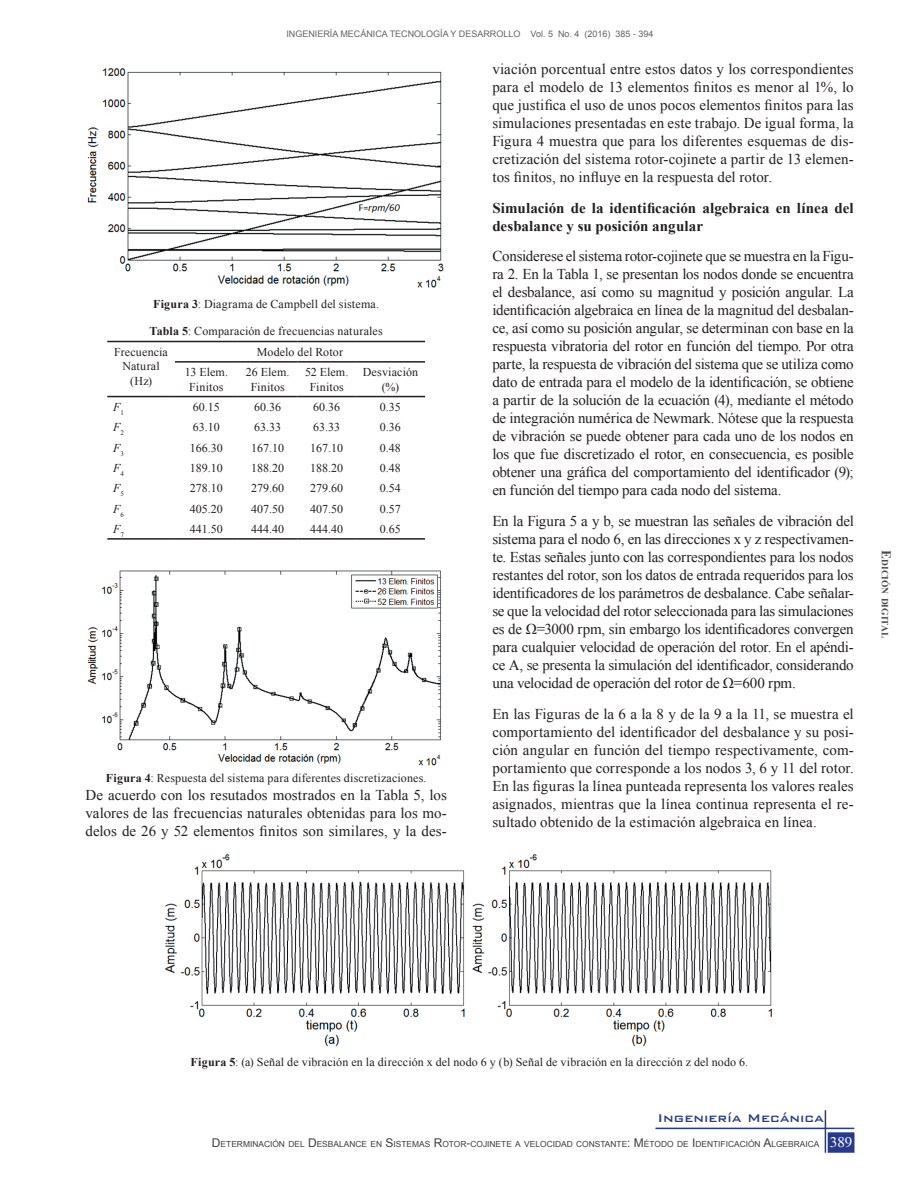
<style>
.page{position:relative;width:918px;height:1188px;background:#fff}
.page>*{position:absolute;margin:0;border:0;box-sizing:border-box;transform-origin:0 0}
.t1{font:15px/18px "Times New Roman";color:#231f20;text-align:justify}
.t2{font:700 15px/18px "Times New Roman";letter-spacing:.005em;color:#231f20}
.t3{font:500 15px "Bank Gothic BT";color:#27398a}
.t4{font:15px "Times";color:#fff}
.t5{font:12px/14.4px "Times New Roman";letter-spacing:.01em;color:#231f20;text-align:center}
.t6{font:italic 12px "Times New Roman";color:#231f20}
.t7{font:700 9.45px "Times New Roman";color:#4b4c4d}
.t8{font:9px "Arial";color:#636366}
.t9{font:8.4px "Arial";color:#3e3e3f}
.s1{font-weight:700}
.s2{font-size:13.5px}
.s3{font-size:12px}
</style>
<div class="page">
<div style="left:828px;top:1132px;width:27px;height:21px;background:#27398a;border:2px solid #27398a"></div>
<hr style="left:825px;top:1110px;width:1px;height:43px;background:#27398a">
<hr style="left:655px;top:1128px;width:199px;height:1px;background:#27398a">
<img style="left:87px;top:68px;width:357px;height:220px">
<hr style="left:107px;top:341px;width:68px;height:1px;background:#231f20">
<hr style="left:175px;top:341px;width:63px;height:1px;background:#231f20">
<hr style="left:238px;top:341px;width:60px;height:1px;background:#231f20">
<hr style="left:298px;top:341px;width:58px;height:1px;background:#231f20">
<hr style="left:356px;top:341px;width:69px;height:1px;background:#231f20">
<hr style="left:175px;top:361px;width:63px;height:2px;background:#231f20">
<hr style="left:238px;top:361px;width:60px;height:2px;background:#231f20">
<hr style="left:298px;top:361px;width:58px;height:2px;background:#231f20">
<hr style="left:356px;top:361px;width:69px;height:2px;background:#231f20">
<hr style="left:107px;top:396px;width:68px;height:1px;background:#231f20">
<hr style="left:175px;top:396px;width:63px;height:1px;background:#231f20">
<hr style="left:238px;top:396px;width:60px;height:1px;background:#231f20">
<hr style="left:298px;top:396px;width:58px;height:1px;background:#231f20">
<hr style="left:356px;top:396px;width:69px;height:1px;background:#231f20">
<hr style="left:107px;top:538px;width:68px;height:2px;background:#231f20">
<hr style="left:175px;top:538px;width:63px;height:2px;background:#231f20">
<hr style="left:238px;top:538px;width:60px;height:2px;background:#231f20">
<hr style="left:298px;top:538px;width:58px;height:2px;background:#231f20">
<hr style="left:356px;top:538px;width:69px;height:2px;background:#231f20">
<img style="left:87px;top:570px;width:354px;height:196px">
<img style="left:165px;top:854px;width:607px;height:193px">
<p class="t8" style="left:286px;top:28px;width:369px">INGENIERÍA MECÁNICA TECNOLOGÍA Y DESARROLLO Vol. 5 No. 4 (2016) 385 - 394</p>
<p class="t5" style="left:149px;top:291px;width:235px;line-height:26.4px"><span class="s1">Figura 3</span>: Diagrama de Campbell del sistema.<br><span class="s1">Tabla 5</span>: Comparación de frecuencias naturales</p>
<p class="t5" style="left:114px;top:344px;width:55px">Frecuencia<br>Natural (Hz)</p>
<p class="t5" style="left:257px;top:344px;width:88px">Modelo del Rotor</p>
<p class="t5" style="left:185px;top:365px;width:45px">13 Elem.<br>Finitos</p>
<p class="t5" style="left:246px;top:365px;width:45px">26 Elem.<br>Finitos</p>
<p class="t5" style="left:305px;top:365px;width:45px">52 Elem.<br>Finitos</p>
<p class="t5" style="left:363px;top:365px;width:57px">Desviación (%)</p>
<p class="t6" style="left:113px;top:399px;width:12px">F<sub>1</sub></p>
<p class="t5" style="left:193px;top:399px;width:28px">60.15</p>
<p class="t5" style="left:254px;top:399px;width:28px">60.36</p>
<p class="t5" style="left:313px;top:399px;width:28px">60.36</p>
<p class="t5" style="left:380px;top:399px;width:22px">0.35</p>
<p class="t6" style="left:113px;top:419px;width:12px">F<sub>2</sub></p>
<p class="t5" style="left:193px;top:420px;width:28px">63.10</p>
<p class="t5" style="left:254px;top:420px;width:28px">63.33</p>
<p class="t5" style="left:313px;top:420px;width:28px">63.33</p>
<p class="t5" style="left:380px;top:420px;width:22px">0.36</p>
<p class="t6" style="left:113px;top:439px;width:12px">F<sub>3</sub></p>
<p class="t5" style="left:190px;top:440px;width:34px">166.30</p>
<p class="t5" style="left:251px;top:440px;width:34px">167.10</p>
<p class="t5" style="left:310px;top:440px;width:34px">167.10</p>
<p class="t5" style="left:380px;top:440px;width:22px">0.48</p>
<p class="t6" style="left:113px;top:460px;width:12px">F<sub>4</sub></p>
<p class="t5" style="left:190px;top:460px;width:34px">189.10</p>
<p class="t5" style="left:251px;top:460px;width:34px">188.20</p>
<p class="t5" style="left:310px;top:460px;width:34px">188.20</p>
<p class="t5" style="left:380px;top:460px;width:22px">0.48</p>
<p class="t6" style="left:113px;top:480px;width:12px">F<sub>5</sub></p>
<p class="t5" style="left:190px;top:481px;width:34px">278.10</p>
<p class="t5" style="left:251px;top:481px;width:34px">279.60</p>
<p class="t5" style="left:310px;top:481px;width:34px">279.60</p>
<p class="t5" style="left:380px;top:481px;width:22px">0.54</p>
<p class="t6" style="left:113px;top:500px;width:12px">F<sub>6</sub></p>
<p class="t5" style="left:190px;top:501px;width:34px">405.20</p>
<p class="t5" style="left:251px;top:501px;width:34px">407.50</p>
<p class="t5" style="left:310px;top:501px;width:34px">407.50</p>
<p class="t5" style="left:380px;top:501px;width:22px">0.57</p>
<p class="t6" style="left:113px;top:521px;width:12px">F<sub>7</sub></p>
<p class="t5" style="left:190px;top:521px;width:34px">441.50</p>
<p class="t5" style="left:251px;top:521px;width:34px">444.40</p>
<p class="t5" style="left:310px;top:521px;width:34px">444.40</p>
<p class="t5" style="left:380px;top:521px;width:22px">0.65</p>
<p class="t5" style="left:106px;top:771px;width:322px"><span class="s1">Figura 4</span>: Respuesta del sistema para diferentes discretizaciones.</p>
<p class="t1" style="left:85px;top:786px;width:363px">De acuerdo con los resutados mostrados en la Tabla 5, los valores de las frecuencias naturales obtenidas para los mo&shy;delos de 26 y 52 elementos finitos son similares, y la des-</p>
<p class="t1" style="left:492px;top:60px;width:363px">viación porcentual entre estos datos y los correspondientes para el modelo de 13 elementos finitos es menor al 1%, lo que justifica el uso de unos pocos elementos finitos para las simulaciones presentadas en este trabajo. De igual forma, la Figura 4 muestra que para los diferentes esquemas de dis&shy;cretización del sistema rotor-cojinete a partir de 13 elemen&shy;tos finitos, no influye en la respuesta del rotor.</p>
<p class="t2" style="left:492px;top:198px;width:363px">Simulación de la identificación algebraica en línea del desbalance y su posición angular</p>
<p class="t1" style="left:492px;top:247px;width:363px">Considerese el sistema rotor-cojinete que se muestra en la Figu&shy;ra 2. En la Tabla 1, se presentan los nodos donde se encuentra el desbalance, así como su magnitud y posición angular. La identificación algebraica en línea de la magnitud del desbalan&shy;ce, así como su posición angular, se determinan con base en la respuesta vibratoria del rotor en función del tiempo. Por otra parte, la respuesta de vibración del sistema que se utiliza como dato de entrada para el modelo de la identificación, se obtiene a partir de la solución de la ecuación (4), mediante el método de integración numérica de Newmark. Nótese que la respuesta de vibración se puede obtener para cada uno de los nodos en los que fue discretizado el rotor, en consecuencia, es posible obtener una gráfica del comportamiento del identificador (9); en función del tiempo para cada nodo del sistema.</p>
<p class="t1" style="left:492px;top:512px;width:363px">En la Figura 5 a y b, se muestran las señales de vibración del sistema para el nodo 6, en las direcciones x y z respectivamen&shy;te. Estas señales junto con las correspondientes para los nodos restantes del rotor, son los datos de entrada requeridos para los identificadores de los parámetros de desbalance. Cabe señalar&shy;se que la velocidad del rotor seleccionada para las simulaciones es de Ω=3000 rpm, sin embargo los identificadores convergen para cualquier velocidad de operación del rotor. En el apéndi&shy;ce A, se presenta la simulación del identificador, considerando una velocidad de operación del rotor de Ω=600 rpm.</p>
<p class="t1" style="left:492px;top:704px;width:363px">En las Figuras de la 6 a la 8 y de la 9 a la 11, se muestra el comportamiento del identificador del desbalance y su posi&shy;ción angular en función del tiempo respectivamente, com&shy;portamiento que corresponde a los nodos 3, 6 y 11 del rotor.<br>En las figuras la línea punteada representa los valores reales asignados, mientras que la línea continua representa el re&shy;sultado obtenido de la estimación algebraica en línea.</p>
<p class="t7" style="left:892px;top:550px;width:89px;rotate:90deg"><span class="s2">E</span>dición digital</p>
<p class="t5" style="left:191px;top:1055px;width:559px"><span class="s1">Figura 5</span>: (a) Señal de vibración en la dirección x del nodo 6 y (b) Señal de vibración en la dirección z del nodo 6.</p>
<p class="t3" style="left:658px;top:1109px;width:168px">Ingeniería Mecánica</p>
<p class="t9" style="left:212px;top:1138px;width:609px"><span class="s3">D</span>ETERMINACIÓN DEL <span class="s3">D</span>ESBALANCE EN <span class="s3">S</span>ISTEMAS <span class="s3">R</span>OTOR<span class="s3">-</span>COJINETE A VELOCIDAD CONSTANTE<span class="s3">: M</span> ÉTODO DE <span class="s3">I</span> DENTIFICACIÓN <span class="s3">A</span>LGEBRAICA</p>
<p class="t4" style="left:830px;top:1134px;width:24px">389</p>
</div>
